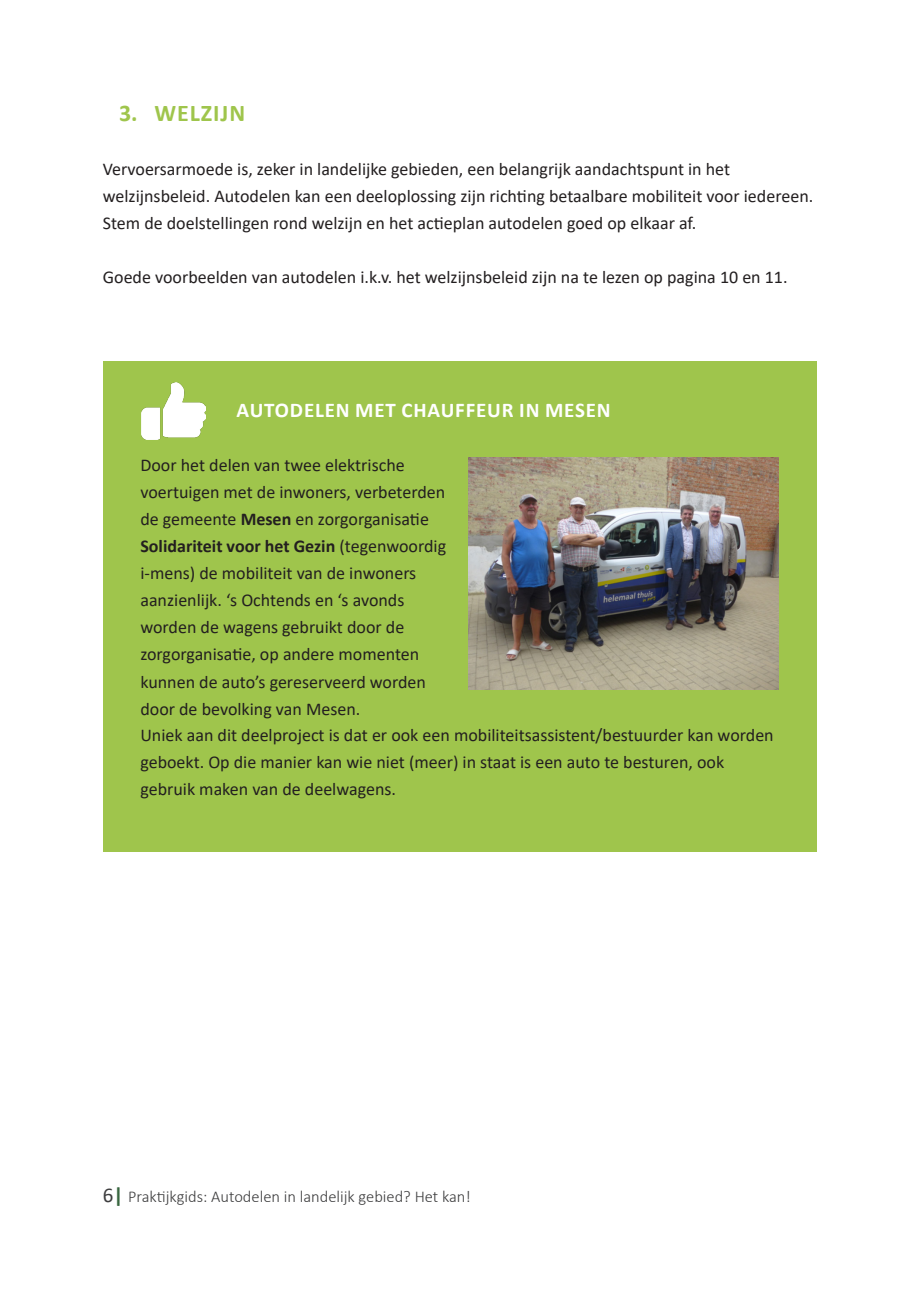
<style>
.page{position:relative;width:919px;height:1289px;background:#fff}
.page>*{position:absolute;margin:0;border:0;box-sizing:border-box;transform-origin:0 0}
.hoofding_3{font:700 24px "Calibri";letter-spacing:.04em;color:#9fc54c}
.goed_voorbeeld{font:700 21px "Calibri";letter-spacing:.04em;color:#fff}
.t1{font:18px/27px "Calibri";color:#231f20}
.t2{font:300 16.5px "Calibri";color:#3e3e3f}
.s1{font-weight:700}
.s2{font-weight:400;font-size:21px}
.s3{font-weight:700;font-size:21px;color:#396740}
</style>
<div class="page">
<div style="left:103px;top:361px;width:713px;height:490px;background:#9fc54c"></div>
<img style="left:468px;top:458px;width:310px;height:231px">
<img style="left:141px;top:382px;width:64px;height:58px">
<p class="hoofding_3" style="left:119px;top:96px;width:128px">3. WELZIJN</p>
<p class="t1" style="left:103px;top:155px;width:712px">Vervoersarmoede is, zeker in landelijke gebieden, een belangrijk aandachtspunt in het welzijnsbeleid. Autodelen kan een deeloplossing zijn richting betaalbare mobiliteit voor iedereen.<br>Stem de doelstellingen rond welzijn en het actieplan autodelen goed op elkaar af.</p>
<p class="t1" style="left:103px;top:263px;width:686px">Goede voorbeelden van autodelen i.k.v. het welzijnsbeleid zijn na te lezen op pagina 10 en 11.</p>
<p class="goed_voorbeeld" style="left:236px;top:395px;width:376px">AUTODELEN MET CHAUFFEUR IN MESEN</p>
<p class="t1" style="left:140px;top:451px;width:307px">Door het delen van twee elektrische voertuigen met de inwoners, verbeterden de gemeente <span class="s1">Mesen</span> en zorgorganisatie <span class="s1">Solidariteit voor het Gezin</span> (tegenwoordig i-mens) de mobiliteit van de inwoners aanzienlijk. ‘s Ochtends en ‘s avonds worden de wagens gebruikt door de zorgorganisatie, op andere momenten kunnen de auto’s gereserveerd worden door de bevolking van Mesen.</p>
<p class="t1" style="left:140px;top:720px;width:634px">Uniek aan dit deelproject is dat er ook een mobiliteitsassistent/bestuurder kan worden geboekt. Op die manier kan wie niet (meer) in staat is een auto te besturen, ook gebruik maken van de deelwagens.</p>
<p class="t2" style="left:103px;top:1186px;width:369px"><span class="s2">6</span><span class="s3">|</span> Praktijkgids: Autodelen in landelijk gebied? Het kan!</p>
</div>
